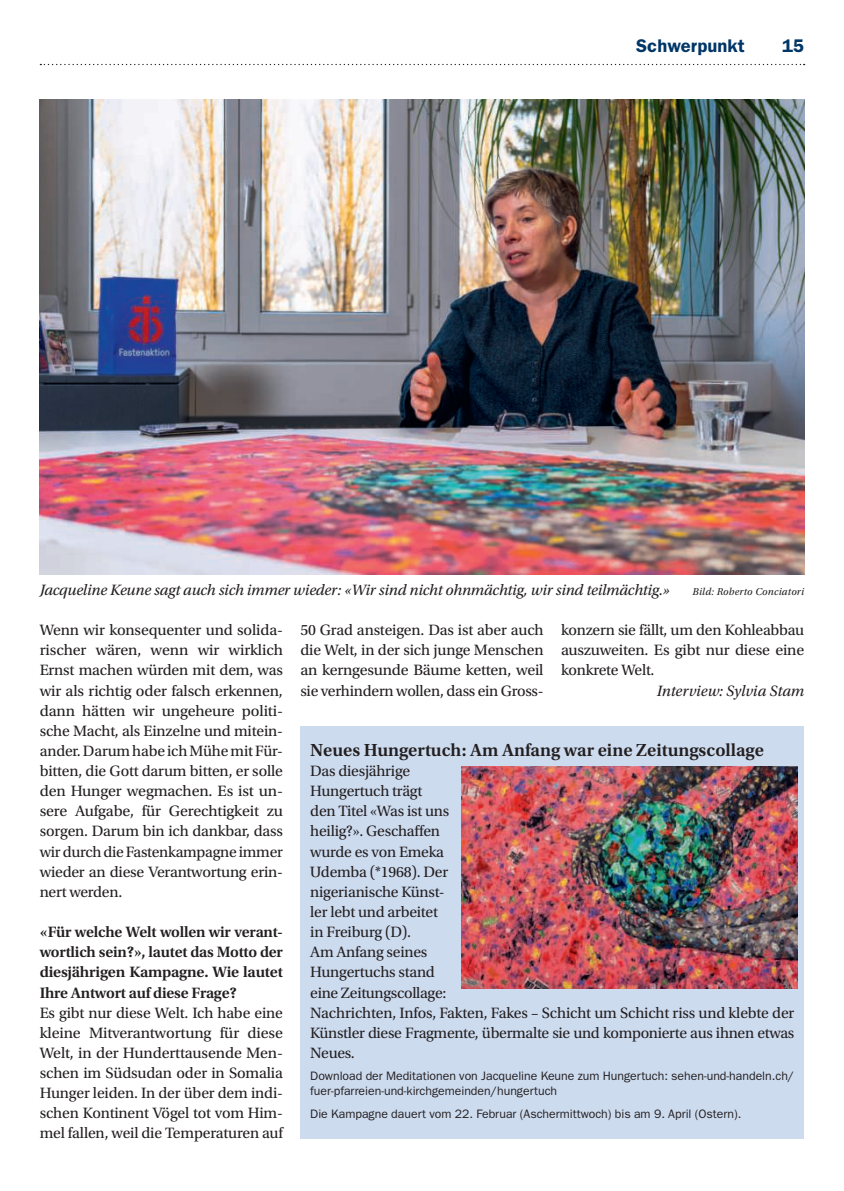
<style>
.page{position:relative;width:844px;height:1191px;background:#fff}
.page>*{position:absolute;margin:0;border:0;box-sizing:border-box;transform-origin:0 0}
.t1{font:600 18.38px "Utopia Std";color:#231f20}
.t2{font:600 18.38px "ITC Franklin Gothic Std";letter-spacing:.005em;color:#003667}
.t3{font:15.75px/20.1px "Utopia Std";letter-spacing:-.015em;color:#231f20;text-align:justify}
.t4{font:600 15.75px/20.1px "Utopia Std";letter-spacing:-.015em;color:#231f20;text-align:justify}
.t5{font:italic 15.75px "Utopia Std";letter-spacing:-.01em;color:#231f20}
.t6{font:12.25px/14.9px "ITC Franklin Gothic Std";color:#231f20}
.t7{font:italic 10.5px "Utopia Std";letter-spacing:.02em;color:#231f20}
</style>
<div class="page">
<svg style="left:40px;top:64px;width:764px;height:1px"></svg>
<div style="left:300px;top:725px;width:504px;height:413px;background:#cddbef"></div>
<img style="left:461px;top:766px;width:336px;height:222px">
<img style="left:40px;top:99px;width:764px;height:475px">
<p class="t2" style="left:636px;top:35px;width:110px">Schwerpunkt</p>
<p class="t2" style="left:781px;top:35px;width:24px">15</p>
<p class="t5" style="left:40px;top:581px;width:631px">Jacqueline Keune sagt auch sich immer wieder: «Wir sind nicht ohnmächtig, wir sind teilmächtig.»</p>
<p class="t7" style="left:692px;top:585px;width:113px">Bild: Roberto Conciatori</p>
<p class="t3" style="left:40px;top:620px;width:245px">Wenn wir konsequenter und solida&shy;rischer wären, wenn wir wirklich Ernst machen würden mit dem, was wir als richtig oder falsch erkennen, dann hätten wir ungeheure politi&shy;sche Macht, als Einzelne und mitein&shy;ander. Darum habe ich Mühe mit Für&shy;bitten, die Gott darum bitten, er solle den Hunger wegmachen. Es ist un&shy;sere Aufgabe, für Gerechtigkeit zu sorgen. Darum bin ich dankbar, dass wir durch die Fastenkampagne immer wieder an diese Verantwortung erin&shy;nert werden.</p>
<p class="t4" style="left:40px;top:922px;width:245px">«Für welche Welt wollen wir verant&shy;wortlich sein?», lautet das Motto der diesjährigen Kampagne. Wie lautet Ihre Antwort auf diese Frage?</p>
<p class="t3" style="left:40px;top:1002px;width:245px">Es gibt nur diese Welt. Ich habe eine kleine Mitverantwortung für diese Welt, in der Hunderttausende Men&shy;schen im Südsudan oder in Somalia Hunger leiden. In der über dem indi&shy;schen Kontinent Vögel tot vom Him&shy;mel fallen, weil die Temperaturen auf</p>
<p class="t3" style="left:300px;top:620px;width:245px">50 Grad ansteigen. Das ist aber auch die Welt, in der sich junge Menschen an kerngesunde Bäume ketten, weil sie verhindern wollen, dass ein Gross-</p>
<p class="t3" style="left:561px;top:620px;width:245px">konzern sie fällt, um den Kohleabbau auszuweiten. Es gibt nur diese eine konkrete Welt.</p>
<p class="t5" style="left:656px;top:682px;width:149px">Interview: Sylvia Stam</p>
<p class="t1" style="left:310px;top:739px;width:455px">Neues Hungertuch: Am Anfang war eine Zeitungscollage</p>
<p class="t3" style="left:310px;top:761px;width:485px;text-align:left">Das diesjährige<br>Hungertuch trägt<br>den Titel «Was ist uns<br>heilig?». Geschaffen<br>wurde es von Emeka<br>Udemba (*1968). Der<br>nigerianische Künst-<br>ler lebt und arbeitet<br>in Freiburg (D).<br>Am Anfang seines<br>Hungertuchs stand<br>eine Zeitungscollage:<br>Nachrichten, Infos, Fakten, Fakes – Schicht um Schicht riss und klebte der<br>Künstler diese Fragmente, übermalte sie und komponierte aus ihnen etwas<br>Neues.</p>
<p class="t6" style="left:310px;top:1068px;width:485px">Download der Meditationen von Jacqueline Keune zum Hungertuch: sehen-und-handeln.ch/ fuer-pfarreien-und-kirchgemeinden/hungertuch</p>
<p class="t6" style="left:310px;top:1106px;width:432px">Die Kampagne dauert vom 22. Februar (Aschermittwoch) bis am 9. April (Ostern).</p>
</div>
